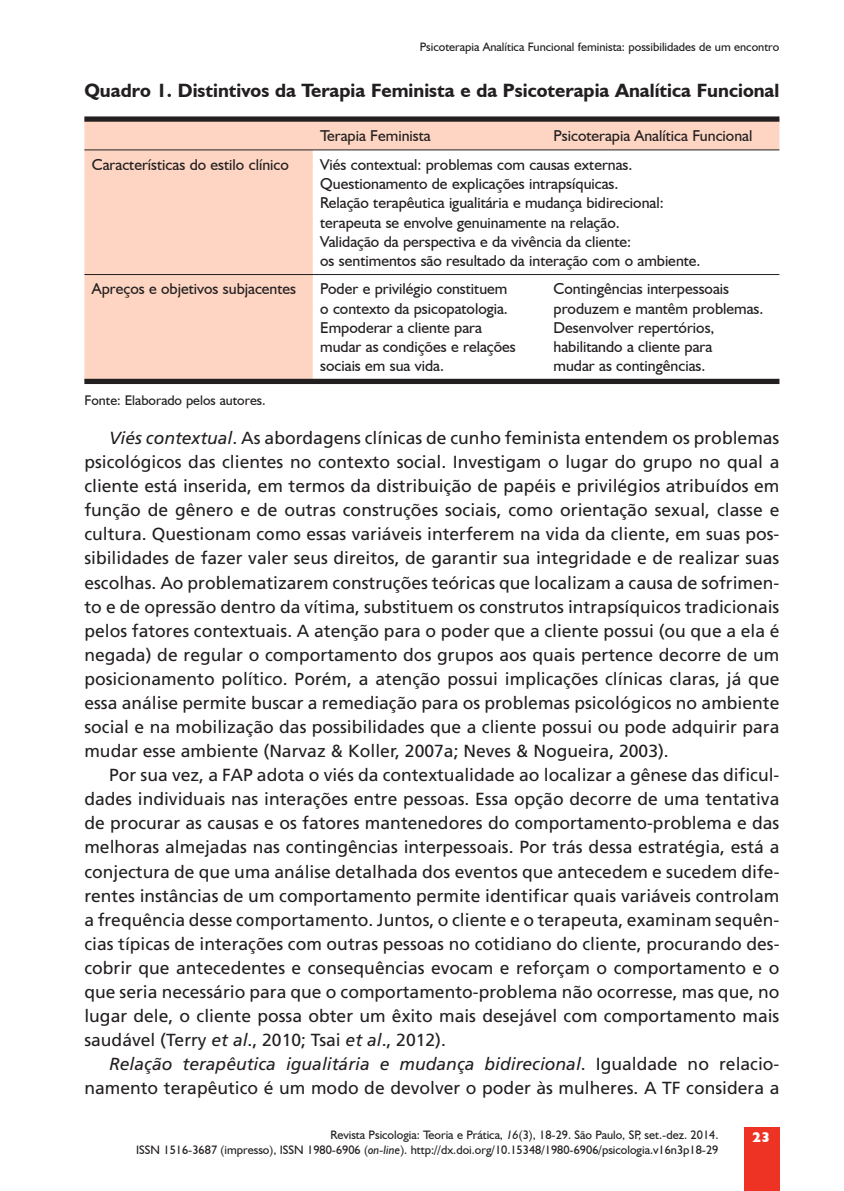
<style>
.page{position:relative;width:844px;height:1191px;background:#fff}
.page>*{position:absolute;margin:0;border:0;box-sizing:border-box;transform-origin:0 0}
.t1{font:700 19.25px "Humanist 521 BT";color:#231f20}
.t2{font:17.5px/24.2px "Frutiger";color:#231f20;text-align:justify}
.t3{font:15.75px/19.2px "Humanist 521 BT";color:#231f20}
.t4{font:14px "Humanist 521 BT";color:#231f20}
.t5{font:800 14px "Humanist 521 BT";color:#fff}
.t6{font:12.25px "Humanist 521 BT";color:#231f20}
.s1{font-style:italic}
</style>
<div class="page">
<div style="left:743px;top:1127px;width:36px;height:64px;background:#ee3224"></div>
<svg style="left:84px;top:122px;width:695px;height:257px"></svg>
<div style="left:84px;top:116px;width:695px;height:6px;background:#231f20"></div>
<hr style="left:84px;top:149px;width:695px;height:1px;background:#231f20">
<div style="left:84px;top:379px;width:695px;height:5px;background:#231f20"></div>
<hr style="left:84px;top:274px;width:695px;height:1px;background:#231f20">
<p class="t6" style="left:419px;top:40px;width:361px">Psicoterapia Analítica Funcional feminista: possibilidades de um encontro</p>
<p class="t1" style="left:84px;top:78px;width:696px">Quadro 1. Distintivos da Terapia Feminista e da Psicoterapia Analítica Funcional</p>
<p class="t3" style="left:320px;top:126px;width:112px">Terapia Feminista</p>
<p class="t3" style="left:553px;top:126px;width:200px">Psicoterapia Analítica Funcional</p>
<p class="t3" style="left:92px;top:154px;width:198px">Características do estilo clínico</p>
<p class="t3" style="left:320px;top:154px;width:382px">Viés contextual: problemas com causas externas.<br>Questionamento de explicações intrapsíquicas.<br>Relação terapêutica igualitária e mudança bidirecional: terapeuta se envolve genuinamente na relação.<br>Validação da perspectiva e da vivência da cliente:<br>os sentimentos são resultado da interação com o ambiente.</p>
<p class="t3" style="left:92px;top:279px;width:206px">Apreços e objetivos subjacentes</p>
<p class="t3" style="left:320px;top:279px;width:197px">Poder e privilégio constituem o contexto da psicopatologia.<br>Empoderar a cliente para mudar as condições e relações sociais em sua vida.</p>
<p class="t3" style="left:553px;top:279px;width:211px">Contingências interpessoais produzem e mantêm problemas.<br>Desenvolver repertórios, habilitando a cliente para<br>mudar as contingências.</p>
<p class="t4" style="left:84px;top:392px;width:183px">Fonte: Elaborado pelos autores.</p>
<p class="t2" style="left:84px;top:427px;width:696px;text-indent:25px"><span class="s1">Viés contextual</span>. As abordagens clínicas de cunho feminista entendem os problemas psicológicos das clientes no contexto social. Investigam o lugar do grupo no qual a cliente está inserida, em termos da distribuição de papéis e privilégios atribuídos em função de gênero e de outras construções sociais, como orientação sexual, classe e cultura. Questionam como essas variáveis interferem na vida da cliente, em suas pos&shy;sibilidades de fazer valer seus direitos, de garantir sua integridade e de realizar suas escolhas. Ao problematizarem construções teóricas que localizam a causa de sofrimen&shy;to e de opressão dentro da vítima, substituem os construtos intrapsíquicos tradicionais pelos fatores contextuais. A atenção para o poder que a cliente possui (ou que a ela é negada) de regular o comportamento dos grupos aos quais pertence decorre de um posicionamento político. Porém, a atenção possui implicações clínicas claras, já que essa análise permite buscar a remediação para os problemas psicológicos no ambiente social e na mobilização das possibilidades que a cliente possui ou pode adquirir para mudar esse ambiente (Narvaz &amp; Koller, 2007a; Neves &amp; Nogueira, 2003).</p>
<p class="t2" style="left:84px;top:764px;width:696px;text-indent:25px">Por sua vez, a FAP adota o viés da contextualidade ao localizar a gênese das dificul&shy;dades individuais nas interações entre pessoas. Essa opção decorre de uma tentativa de procurar as causas e os fatores mantenedores do comportamento-problema e das melhoras almejadas nas contingências interpessoais. Por trás dessa estratégia, está a conjectura de que uma análise detalhada dos eventos que antecedem e sucedem dife&shy;rentes instâncias de um comportamento permite identificar quais variáveis controlam a frequência desse comportamento. Juntos, o cliente e o terapeuta, examinam sequên&shy;cias típicas de interações com outras pessoas no cotidiano do cliente, procurando des&shy;cobrir que antecedentes e consequências evocam e reforçam o comportamento e o que seria necessário para que o comportamento-problema não ocorresse, mas que, no lugar dele, o cliente possa obter um êxito mais desejável com comportamento mais saudável (Terry <span class="s1">et al</span>., 2010; Tsai <span class="s1">et al</span>., 2012).</p>
<p class="t2" style="left:84px;top:1053px;width:696px;text-align:right"><span class="s1">Relação terapêutica igualitária e mudança bidirecional</span>. Igualdade no relacio&shy;namento terapêutico é um modo de devolver o poder às mulheres. A TF considera a</p>
<p class="t6" style="left:330px;top:1127px;width:389px">Revista Psicologia: Teoria e Prática, <span class="s1">16</span>(3), 18-29. São Paulo, SP, set.-dez. 2014.</p>
<p class="t5" style="left:752px;top:1128px;width:20px">23</p>
<p class="t6" style="left:136px;top:1142px;width:583px">ISSN 1516-3687 (impresso), ISSN 1980-6906 (<span class="s1">on-line</span>). http://dx.doi.org/10.15348/1980-6906/psicologia.v16n3p18-29</p>
</div>
